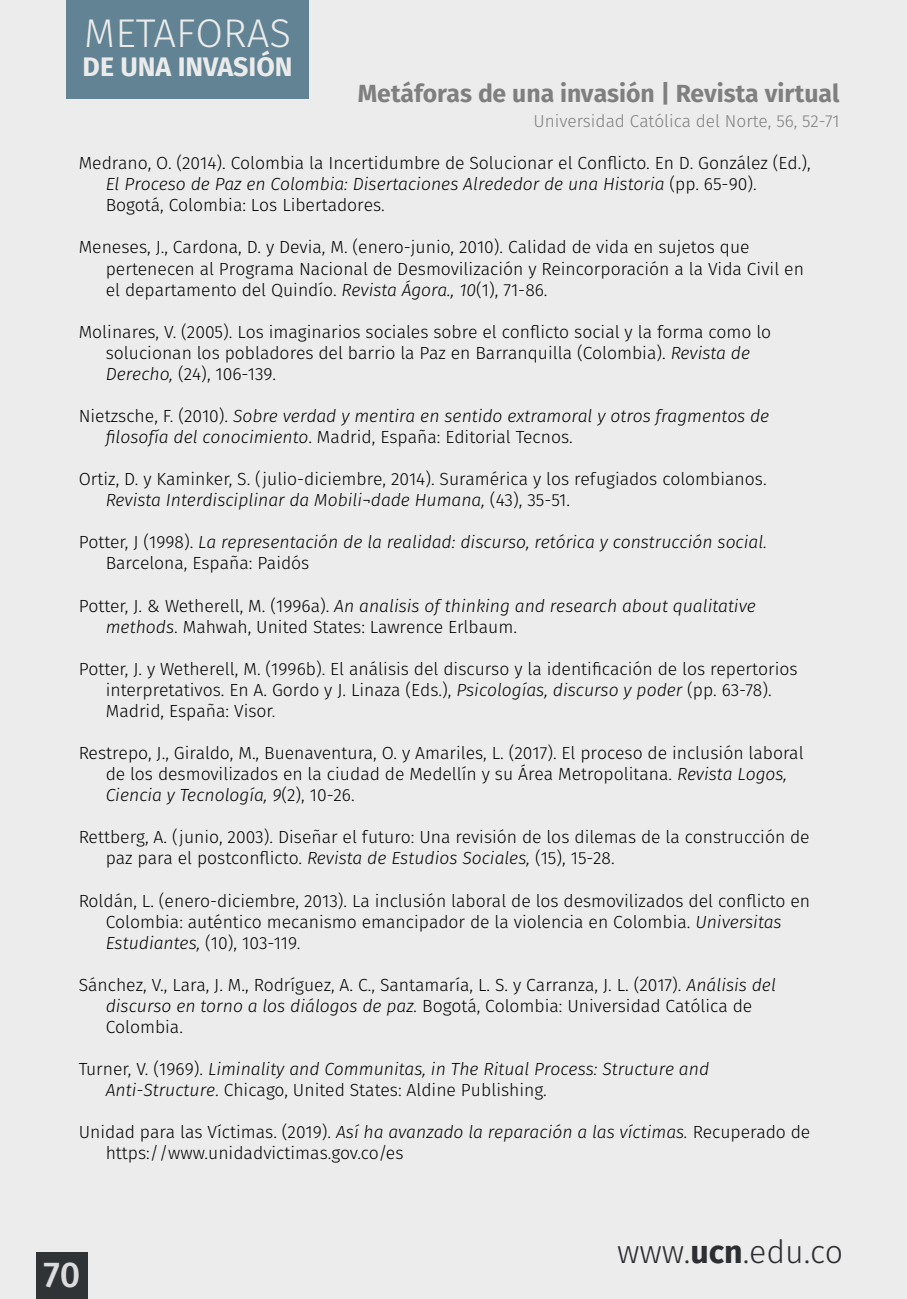
<style>
.page{position:relative;width:907px;height:1299px;background:#ececec}
.page>*{position:absolute;margin:0;border:0;box-sizing:border-box;transform-origin:0 0}
.t1{font:300 40.05px "Fira Sans";color:#ebebeb}
.t2{font:500 36px "Fira Sans";color:#dcdcdc}
.t3{font:300 32.18px "Fira Sans";color:#2d2e32}
.t4{font:700 26.78px "Fira Sans";color:#ebebeb}
.t5{font:700 24.75px "Fira Sans";color:#7f7f7f}
.t6{font:300 17.55px/21.2px "Fira Sans";color:#000}
.t7{font:italic 300 17.55px/21.2px "Fira Sans";color:#000}
.t8{font:300 17.32px "Fira Sans";color:#7f7f7f}
.s1{font-style:italic}
.s2{font-style:normal}
.s3{font-weight:700}
</style>
<div class="page">
<div style="left:66px;top:0;width:243px;height:98px;background:#618393"></div>
<div style="left:36px;top:1252px;width:52px;height:47px;background:#2f3336"></div>
<h1 class="t1" style="left:84px;top:5px;width:208px">METAFORAS</h1>
<h3 class="t4" style="left:83px;top:48px;width:211px">DE UNA INVASIÓN</h3>
<h3 class="t5" style="left:358px;top:76px;width:483px">Metáforas de una invasión | Revista virtual</h3>
<p class="t8" style="left:533px;top:108px;width:308px">Universidad Católica del Norte, 56, 52-71</p>
<p class="t6" style="left:106px;top:152px;width:706px;text-indent:-27px">Medrano, O. (2014). Colombia la Incertidumbre de Solucionar el Conflicto. En D. González (Ed.),<br><span class="s1">El Proceso de Paz en Colombia: Disertaciones Alrededor de una Historia</span> (pp. 65-90).<br>Bogotá, Colombia: Los Libertadores.</p>
<p class="t6" style="left:106px;top:237px;width:699px;text-indent:-27px">Meneses, J., Cardona, D. y Devia, M. (enero-junio, 2010). Calidad de vida en sujetos que pertenecen al Programa Nacional de Desmovilización y Reincorporación a la Vida Civil en el departamento del Quindío. <span class="s1">Revista Ágora., 10</span>(1), 71-86.</p>
<p class="t6" style="left:106px;top:321px;width:667px;text-indent:-27px">Molinares, V. (2005). Los imaginarios sociales sobre el conflicto social y la forma como lo solucionan los pobladores del barrio la Paz en Barranquilla (Colombia). <span class="s1">Revista de<br>Derecho,</span> (24), 106-139.</p>
<p class="t7" style="left:106px;top:405px;width:665px;text-indent:-27px"><span class="s2">Nietzsche, F. (2010).</span> Sobre verdad y mentira en sentido extramoral y otros fragmentos de filosofía del conocimiento<span class="s2">. Madrid, España: Editorial Tecnos.</span></p>
<p class="t6" style="left:106px;top:468px;width:662px;text-indent:-27px">Ortiz, D. y Kaminker, S. (julio-diciembre, 2014). Suramérica y los refugiados colombianos.<br><span class="s1">Revista Interdisciplinar da Mobili¬dade Humana,</span> (43), 35-51.</p>
<p class="t7" style="left:106px;top:532px;width:663px;text-indent:-27px"><span class="s2">Potter, J (1998).</span> La representación de la realidad: discurso, retórica y construcción social.<br><span class="s2">Barcelona, España: Paidós</span></p>
<p class="t6" style="left:106px;top:595px;width:651px;text-indent:-27px">Potter, J. &amp; Wetherell, M. (1996a). <span class="s1">An analisis of thinking and research about qualitative methods</span>. Mahwah, United States: Lawrence Erlbaum.</p>
<p class="t6" style="left:106px;top:658px;width:693px;text-indent:-27px">Potter, J. y Wetherell, M. (1996b). El análisis del discurso y la identificación de los repertorios interpretativos. En A. Gordo y J. Linaza (Eds.), <span class="s1">Psicologías, discurso y poder</span> (pp. 63-78).<br>Madrid, España: Visor.</p>
<p class="t6" style="left:106px;top:742px;width:699px;text-indent:-27px">Restrepo, J., Giraldo, M., Buenaventura, O. y Amariles, L. (2017). El proceso de inclusión laboral de los desmovilizados en la ciudad de Medellín y su Área Metropolitana. <span class="s1">Revista Logos,<br>Ciencia y Tecnología, 9</span>(2), 10-26.</p>
<p class="t6" style="left:106px;top:826px;width:705px;text-indent:-27px">Rettberg, A. (junio, 2003). Diseñar el futuro: Una revisión de los dilemas de la construcción de paz para el postconflicto. <span class="s1">Revista de Estudios Sociales,</span> (15), 15-28.</p>
<p class="t6" style="left:106px;top:890px;width:706px;text-indent:-27px">Roldán, L. (enero-diciembre, 2013). La inclusión laboral de los desmovilizados del conflicto en<br>Colombia: auténtico mecanismo emancipador de la violencia en Colombia. <span class="s1">Universitas<br>Estudiantes,</span> (10), 103-119.</p>
<p class="t6" style="left:106px;top:974px;width:671px;text-indent:-27px">Sánchez, V., Lara, J. M., Rodríguez, A. C., Santamaría, L. S. y Carranza, J. L. (2017). <span class="s1">Análisis del discurso en torno a los diálogos de paz.</span> Bogotá, Colombia: Universidad Católica de<br>Colombia.</p>
<p class="t7" style="left:106px;top:1058px;width:605px;text-indent:-27px"><span class="s2">Turner, V. (1969).</span> Liminality and Communitas, in The Ritual Process: Structure and<br>Anti-Structure<span class="s2">. Chicago, United States: Aldine Publishing.</span></p>
<p class="t6" style="left:106px;top:1121px;width:706px;text-indent:-27px">Unidad para las Víctimas. (2019). <span class="s1">Así ha avanzado la reparación a las víctimas.</span> Recuperado de https://www.unidadvictimas.gov.co/es</p>
<h2 class="t2" style="left:43px;top:1248px;width:39px">70</h2>
<h3 class="t3" style="left:617px;top:1229px;width:228px">www.<span class="s3">ucn</span>.edu.co</h3>
</div>
